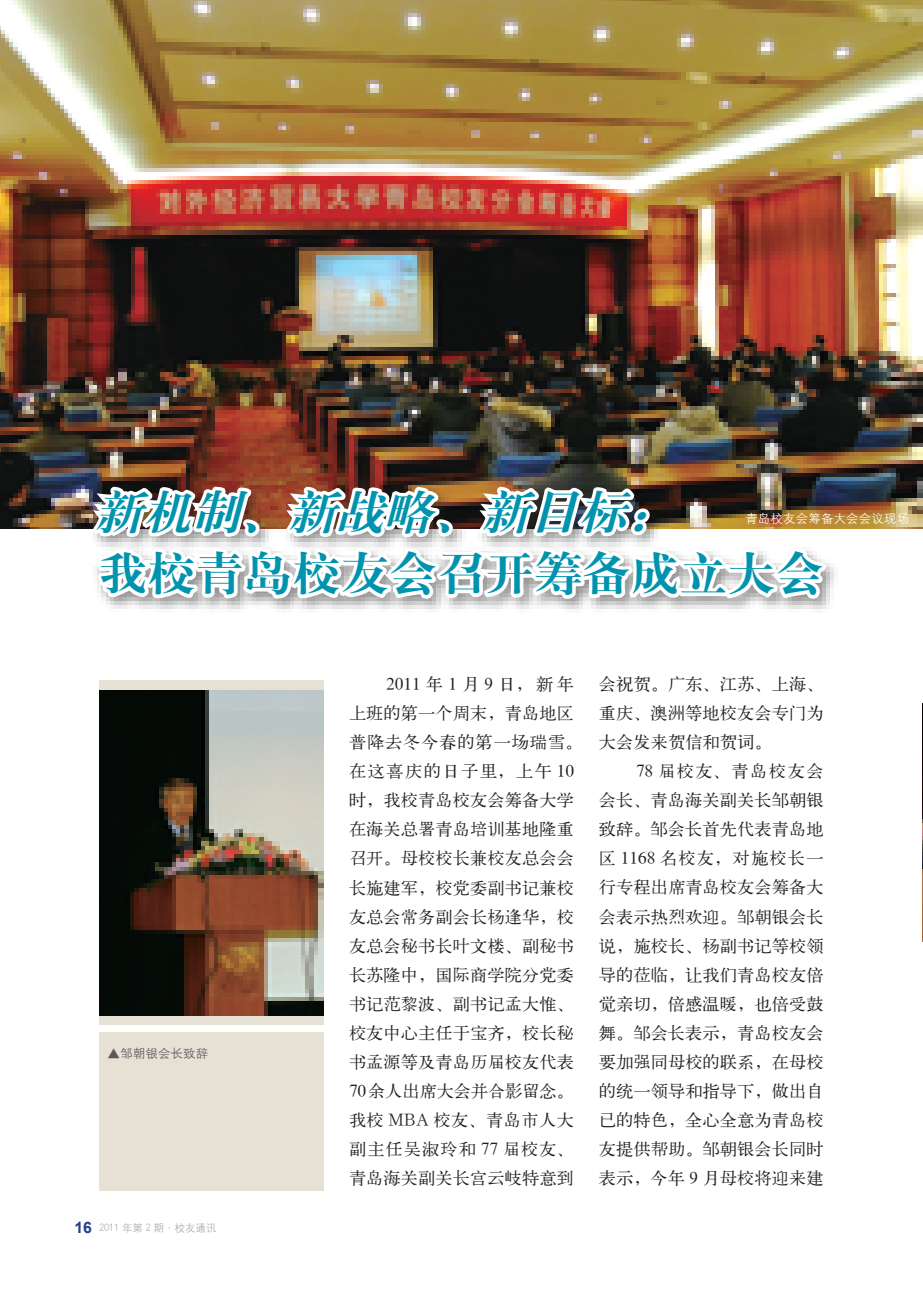
<style>
.page{position:relative;width:923px;height:1290px;background:#fff}
.page>*{position:absolute;margin:0;border:0;box-sizing:border-box;transform-origin:0 0}
.t1{font:46.9px "H Ya 4 gj";color:#0093ad}
.t2{font:italic 46.9px "H Ya 4 gj";color:#0093ad}
.t3{font:16.8px/29.1px "H Ya 1 gj";color:#231f20;text-align:justify}
.t4{font:12.25px "H Yg 2 gj";color:#fff}
.t5{font:12.25px "H Yg 2 gj";color:#57585a}
.t6{font:10.5px "H Yg 2 gj";color:#a8a9ad}
.s1{font-family:"Arial";font-weight:700;font-size:15.75px;color:#253f8e}
</style>
<div class="page">
<hr style="left:922px;top:955px;width:1px;height:236px;background:#e7e0d4">
<hr style="left:922px;top:691px;width:1px;height:253px;background:#e7e0d4">
<img style="left:0;top:0;width:923px;height:529px">
<img style="left:67px;top:142px;width:764px;height:883px">
<img style="left:99px;top:690px;width:225px;height:325px">
<img style="left:922px;top:704px;width:1px;height:237px">
<div style="left:99px;top:1032px;width:225px;height:159px;background:#e7e0d4"></div>
<h1 class="t2" style="left:95px;top:488px;width:594px">新机制、新战略、新目标：</h1>
<h1 class="t1" style="left:99px;top:550px;width:726px">我校青岛校友会召开筹备成立大会</h1>
<p class="t4" style="left:745px;top:512px;width:166px">青岛校友会筹备大会会议现场</p>
<p class="t5" style="left:107px;top:1047px;width:102px">▲邹朝银会长致辞</p>
<p class="t6" style="left:74px;top:1222px;width:144px"><span class="s1">16</span> 2011 年第 2 期·校友通讯</p>
<p class="t3" style="left:349px;top:669px;width:235px;text-align:left;text-indent:37px">2011 年 1 月 9 日，新年上班的第一个周末，青岛地区普降去冬今春的第一场瑞雪。在这喜庆的日子里，上午 10时，我校青岛校友会筹备大学在海关总署青岛培训基地隆重召开。母校校长兼校友总会会长施建军，校党委副书记兼校友总会常务副会长杨逢华，校友总会秘书长叶文楼、副秘书长苏隆中，国际商学院分党委书记范黎波、副书记孟大惟、校友中心主任于宝齐，校长秘书孟源等及青岛历届校友代表<br>70余人出席大会并合影留念。我校 MBA 校友、青岛市人大副主任吴淑玲和 77 届校友、青岛海关副关长宫云岐特意到</p>
<p class="t3" style="left:599px;top:669px;width:226px">会祝贺。广东、江苏、上海、重庆、澳洲等地校友会专门为大会发来贺信和贺词。</p>
<p class="t3" style="left:599px;top:757px;width:226px;text-indent:37px">78 届校友、青岛校友会会长、青岛海关副关长邹朝银致辞。邹会长首先代表青岛地区 1168 名校友，对施校长一行专程出席青岛校友会筹备大会表示热烈欢迎。邹朝银会长说，施校长、杨副书记等校领导的莅临，让我们青岛校友倍觉亲切，倍感温暖，也倍受鼓舞。邹会长表示，青岛校友会要加强同母校的联系，在母校的统一领导和指导下，做出自已的特色，全心全意为青岛校友提供帮助。邹朝银会长同时表示，今年 9 月母校将迎来建</p>
</div>
